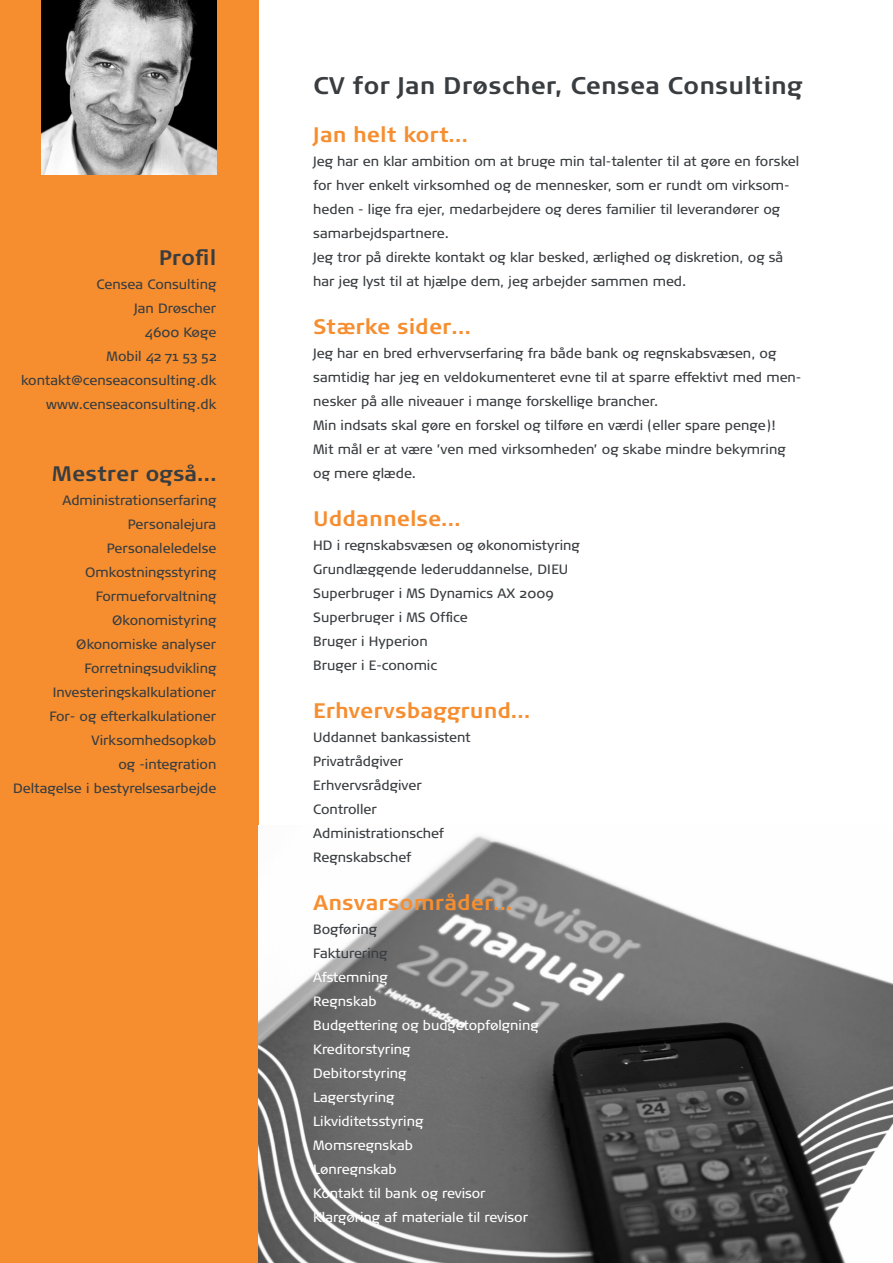
<style>
.page{position:relative;width:893px;height:1263px;background:#fff}
.page>*{position:absolute;margin:0;border:0;box-sizing:border-box;transform-origin:0 0}
.t1{font:700 24px "TRYG";color:#393d40}
.t2{font:700 21px "TRYG";color:#f68e30}
.t3{font:700 21px "TRYG";color:#393d40}
.t4{font:13.5px/24px "TRYG";color:#393d40}
.t5{font:13.5px/24px "TRYG";color:#fff}
</style>
<div class="page">
<div style="left:0;top:0;width:258px;height:1263px;background:#f68e30"></div>
<img style="left:42px;top:1px;width:174px;height:174px">
<img style="left:258px;top:835px;width:635px;height:428px">
<h2 class="t3" style="left:159px;top:246px;width:59px">Profil</h2>
<p class="t4" style="left:21px;top:272px;width:197px;text-align:right">Censea Consulting<br>Jan Drøscher<br>4600 Køge<br>Mobil 42 71 53 52 kontakt@censeaconsulting.dk www.censeaconsulting.dk</p>
<h2 class="t3" style="left:52px;top:462px;width:166px">Mestrer også…</h2>
<p class="t4" style="left:13px;top:488px;width:205px;text-align:right">Administrationserfaring<br>Personalejura<br>Personaleledelse<br>Omkostningsstyring<br>Formueforvaltning<br>Økonomistyring<br>Økonomiske analyser<br>Forretningsudvikling<br>Investeringskalkulationer<br>For- og efterkalkulationer<br>Virksomhedsopkøb<br>og -integration<br>Deltagelse i bestyrelsesarbejde</p>
<h1 class="t1" style="left:313px;top:72px;width:491px">CV for Jan Drøscher, Censea Consulting</h1>
<h2 class="t2" style="left:313px;top:122px;width:156px">Jan helt kort…</h2>
<p class="t4" style="left:313px;top:149px;width:487px">Jeg har en klar ambition om at bruge min tal-talenter til at gøre en forskel for hver enkelt virksomhed og de mennesker, som er rundt om virksom&shy;heden - lige fra ejer, medarbejdere og deres familier til leverandører og samarbejdspartnere.<br>Jeg tror på direkte kontakt og klar besked, ærlighed og diskretion, og så har jeg lyst til at hjælpe dem, jeg arbejder sammen med.</p>
<h2 class="t2" style="left:313px;top:314px;width:159px">Stærke sider…</h2>
<p class="t4" style="left:313px;top:341px;width:490px">Jeg har en bred erhvervserfaring fra både bank og regnskabsvæsen, og samtidig har jeg en veldokumenteret evne til at sparre effektivt med men&shy;nesker på alle niveauer i mange forskellige brancher.<br>Min indsats skal gøre en forskel og tilføre en værdi (eller spare penge)!<br>Mit mål er at være ’ven med virksomheden’ og skabe mindre bekymring og mere glæde.</p>
<h2 class="t2" style="left:313px;top:506px;width:149px">Uddannelse…</h2>
<p class="t4" style="left:313px;top:533px;width:268px">HD i regnskabsvæsen og økonomistyring<br>Grundlæggende lederuddannelse, DIEU<br>Superbruger i MS Dynamics AX 2009<br>Superbruger i MS Office<br>Bruger i Hyperion<br>Bruger i E-conomic</p>
<h2 class="t2" style="left:313px;top:698px;width:218px">Erhvervsbaggrund…</h2>
<p class="t4" style="left:313px;top:725px;width:159px">Uddannet bankassistent<br>Privatrådgiver<br>Erhvervsrådgiver<br>Controller<br>Administrationschef<br>Regnskabschef</p>
<h2 class="t2" style="left:313px;top:890px;width:200px">Ansvarsområder…</h2>
<p class="t4" style="left:313px;top:917px;width:76px">Bogføring<br>Fakturering</p>
<p class="t5" style="left:313px;top:965px;width:227px">Afstemning<br>Regnskab<br>Budgettering og budgetopfølgning<br>Kreditorstyring<br>Debitorstyring<br>Lagerstyring<br>Likviditetsstyring<br>Momsregnskab<br>Lønregnskab<br>Kontakt til bank og revisor<br>Klargøring af materiale til revisor</p>
</div>
